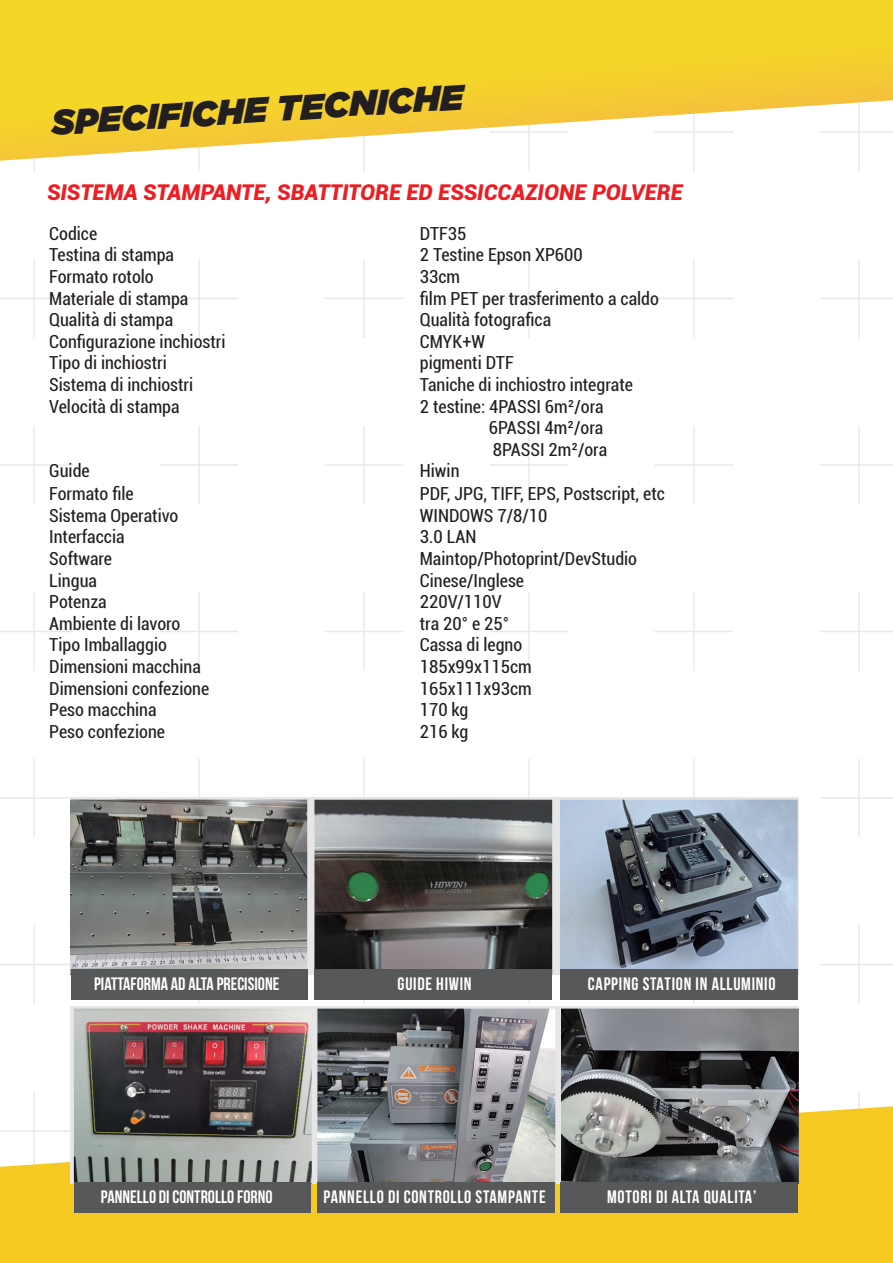
<style>
.page{position:relative;width:893px;height:1263px;background:#fff}
.page>*{position:absolute;margin:0;border:0;box-sizing:border-box;transform-origin:0 0}
.t1{font:italic 900 35.25px "Gotham";color:#231f20}
.t2{font:italic 900 21.75px "Roboto";color:#ee1d23}
.t3{font:condensed 18px/21.6px "Roboto";color:#231f20}
.t4{font:700 18px "Bebas Neue";letter-spacing:.04em;color:#fff}
.t5{font:700 18px "Bebas Neue";color:#fff}
</style>
<div class="page">
<hr style="left:33px;top:93px;width:2px;height:78px;background:#211d1e">
<hr style="left:0;top:298px;width:73px;height:1px;background:#211d1e">
<hr style="left:33px;top:259px;width:2px;height:79px;background:#211d1e">
<hr style="left:0;top:464px;width:73px;height:2px;background:#211d1e">
<hr style="left:33px;top:426px;width:2px;height:78px;background:#211d1e">
<hr style="left:0;top:631px;width:73px;height:1px;background:#211d1e">
<hr style="left:33px;top:592px;width:2px;height:79px;background:#211d1e">
<hr style="left:0;top:797px;width:73px;height:2px;background:#211d1e">
<hr style="left:33px;top:759px;width:2px;height:78px;background:#211d1e">
<hr style="left:0;top:964px;width:73px;height:1px;background:#211d1e">
<hr style="left:33px;top:925px;width:2px;height:79px;background:#211d1e">
<hr style="left:198px;top:93px;width:2px;height:78px;background:#211d1e">
<hr style="left:160px;top:298px;width:78px;height:1px;background:#211d1e">
<hr style="left:198px;top:259px;width:2px;height:79px;background:#211d1e">
<hr style="left:160px;top:464px;width:78px;height:2px;background:#211d1e">
<hr style="left:198px;top:426px;width:2px;height:78px;background:#211d1e">
<hr style="left:160px;top:631px;width:78px;height:1px;background:#211d1e">
<hr style="left:198px;top:592px;width:2px;height:79px;background:#211d1e">
<hr style="left:198px;top:759px;width:2px;height:78px;background:#211d1e">
<hr style="left:198px;top:925px;width:2px;height:79px;background:#211d1e">
<hr style="left:363px;top:93px;width:2px;height:78px;background:#211d1e">
<hr style="left:325px;top:298px;width:78px;height:1px;background:#211d1e">
<hr style="left:363px;top:259px;width:2px;height:79px;background:#211d1e">
<hr style="left:325px;top:464px;width:78px;height:2px;background:#211d1e">
<hr style="left:363px;top:426px;width:2px;height:78px;background:#211d1e">
<hr style="left:325px;top:631px;width:78px;height:1px;background:#211d1e">
<hr style="left:363px;top:592px;width:2px;height:79px;background:#211d1e">
<hr style="left:363px;top:759px;width:2px;height:78px;background:#211d1e">
<hr style="left:363px;top:925px;width:2px;height:79px;background:#211d1e">
<hr style="left:528px;top:93px;width:2px;height:78px;background:#211d1e">
<hr style="left:490px;top:298px;width:78px;height:1px;background:#211d1e">
<hr style="left:528px;top:259px;width:2px;height:79px;background:#211d1e">
<hr style="left:490px;top:464px;width:78px;height:2px;background:#211d1e">
<hr style="left:528px;top:426px;width:2px;height:78px;background:#211d1e">
<hr style="left:490px;top:631px;width:78px;height:1px;background:#211d1e">
<hr style="left:528px;top:592px;width:2px;height:79px;background:#211d1e">
<hr style="left:528px;top:759px;width:2px;height:78px;background:#211d1e">
<hr style="left:528px;top:925px;width:2px;height:79px;background:#211d1e">
<hr style="left:693px;top:93px;width:2px;height:78px;background:#211d1e">
<hr style="left:655px;top:298px;width:78px;height:1px;background:#211d1e">
<hr style="left:693px;top:259px;width:2px;height:79px;background:#211d1e">
<hr style="left:655px;top:464px;width:78px;height:2px;background:#211d1e">
<hr style="left:693px;top:426px;width:2px;height:78px;background:#211d1e">
<hr style="left:655px;top:631px;width:78px;height:1px;background:#211d1e">
<hr style="left:693px;top:592px;width:2px;height:79px;background:#211d1e">
<hr style="left:693px;top:759px;width:2px;height:78px;background:#211d1e">
<hr style="left:693px;top:925px;width:2px;height:79px;background:#211d1e">
<hr style="left:858px;top:93px;width:2px;height:78px;background:#211d1e">
<hr style="left:820px;top:298px;width:73px;height:1px;background:#211d1e">
<hr style="left:858px;top:259px;width:2px;height:79px;background:#211d1e">
<hr style="left:820px;top:464px;width:73px;height:2px;background:#211d1e">
<hr style="left:858px;top:426px;width:2px;height:78px;background:#211d1e">
<hr style="left:820px;top:631px;width:73px;height:1px;background:#211d1e">
<hr style="left:858px;top:592px;width:2px;height:79px;background:#211d1e">
<hr style="left:820px;top:797px;width:73px;height:2px;background:#211d1e">
<hr style="left:858px;top:759px;width:2px;height:78px;background:#211d1e">
<hr style="left:820px;top:964px;width:73px;height:1px;background:#211d1e">
<hr style="left:858px;top:925px;width:2px;height:79px;background:#211d1e">
<svg style="left:0;top:0;width:893px;height:161px"></svg>
<svg style="left:0;top:1086px;width:893px;height:177px;background:#f6ce3b"></svg>
<img style="left:71px;top:797px;width:728px;height:177px">
<img style="left:71px;top:1006px;width:728px;height:177px">
<div style="left:71px;top:969px;width:236px;height:30px;background:#57585a"></div>
<div style="left:314px;top:969px;width:238px;height:30px;background:#57585a"></div>
<div style="left:560px;top:969px;width:238px;height:30px;background:#57585a"></div>
<div style="left:74px;top:1182px;width:236px;height:31px;background:#57585a"></div>
<div style="left:317px;top:1182px;width:238px;height:31px;background:#57585a"></div>
<div style="left:560px;top:1182px;width:238px;height:31px;background:#57585a"></div>
<h1 class="t1" style="left:50px;top:104px;width:414px;rotate:-4deg">SPECIFICHE TECNICHE</h1>
<p class="t2" style="left:47px;top:177px;width:637px">SISTEMA STAMPANTE, SBATTITORE ED ESSICCAZIONE POLVERE</p>
<p class="t3" style="left:49px;top:222px;width:178px">Codice<br>Testina di stampa<br>Formato rotolo<br>Materiale di stampa<br>Qualità di stampa<br>Configurazione inchiostri<br>Tipo di inchiostri<br>Sistema di inchiostri<br>Velocità di stampa</p>
<p class="t3" style="left:420px;top:222px;width:48px">DTF35</p>
<p class="t3" style="left:420px;top:244px;width:165px">2 Testine Epson XP600</p>
<p class="t3" style="left:420px;top:265px;width:42px">33cm</p>
<p class="t3" style="left:420px;top:287px;width:241px">film PET per trasferimento a caldo</p>
<p class="t3" style="left:420px;top:308px;width:133px">Qualità fotografica</p>
<p class="t3" style="left:420px;top:330px;width:67px">CMYK+W</p>
<p class="t3" style="left:420px;top:352px;width:95px">pigmenti DTF</p>
<p class="t3" style="left:420px;top:373px;width:215px">Taniche di inchiostro integrate</p>
<p class="t3" style="left:420px;top:395px;width:185px">2 testine: 4PASSI 6m²/ora</p>
<p class="t3" style="left:489px;top:416px;width:116px">6PASSI 4m²/ora</p>
<p class="t3" style="left:493px;top:438px;width:116px">8PASSI 2m²/ora</p>
<p class="t3" style="left:420px;top:460px;width:41px">Hiwin</p>
<p class="t3" style="left:49px;top:460px;width:162px">Guide<br>Formato file<br>Sistema Operativo<br>Interfaccia<br>Software<br>Lingua<br>Potenza<br>Ambiente di lavoro<br>Tipo Imballaggio<br>Dimensioni macchina<br>Dimensioni confezione<br>Peso macchina<br>Peso confezione</p>
<p class="t3" style="left:420px;top:482px;width:247px">PDF, JPG, TIFF, EPS, Postscript, etc<br>WINDOWS 7/8/10<br>3.0 LAN<br>Maintop/Photoprint/DevStudio<br>Cinese/Inglese<br>220V/110V<br>tra 20° e 25°<br>Cassa di legno<br>185x99x115cm<br>165x111x93cm<br>170 kg<br>216 kg</p>
<p class="t5" style="left:94px;top:974px;width:187px">PIATTAFORMA AD ALTA PRECISIONE</p>
<p class="t4" style="left:398px;top:974px;width:75px">GUIDE HIWIN</p>
<p class="t4" style="left:588px;top:974px;width:189px">CAPPING STATION IN ALLUMINIO</p>
<p class="t5" style="left:101px;top:1187px;width:173px">PANNELLO DI CONTROLLO FORNO</p>
<p class="t4" style="left:323px;top:1187px;width:224px">PANNELLO DI CONTROLLO STAMPANTE</p>
<p class="t4" style="left:607px;top:1187px;width:151px">MOTORI DI ALTA QUALITA’</p>
</div>
